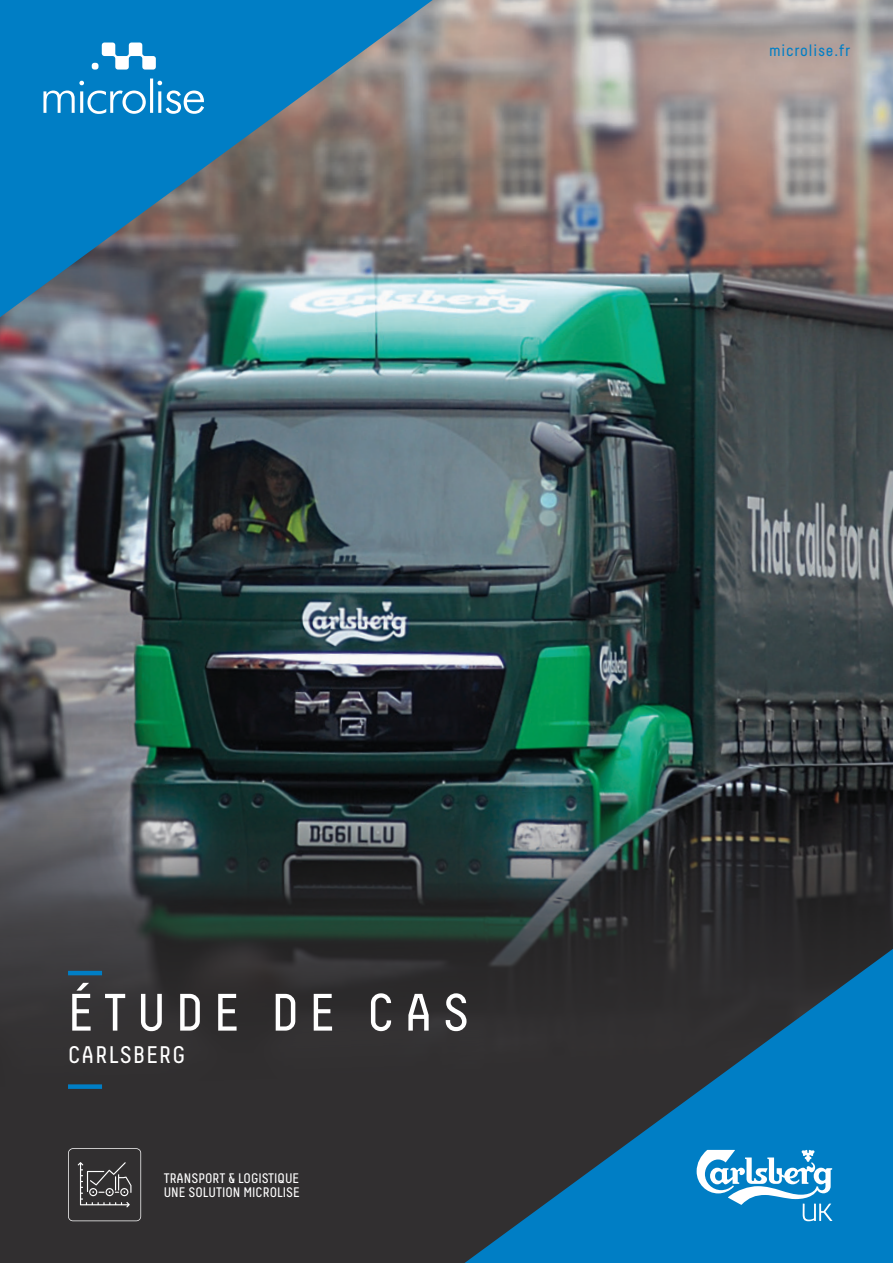
<style>
.page{position:relative;width:893px;height:1263px;background:#312f30}
.page>*{position:absolute;margin:0;border:0;box-sizing:border-box;transform-origin:0 0}
.Title_Main{font:52.5px "Decima";letter-spacing:.2em;color:#fff}
.Title_Sub{font:24px "Decima";letter-spacing:.05em;color:#fff}
.Contact_details_Blue{font:16.5px "Decima";letter-spacing:.05em;color:#007ec5}
.Title_Sub-2{font:13.8px "Decima";color:#fff}
</style>
<div class="page">
<img style="left:0;top:0;width:893px;height:991px">
<svg style="left:0;top:0;width:433px;height:317px;background:#447c9c"></svg>
<svg style="left:465px;top:949px;width:428px;height:314px"></svg>
<hr style="left:68px;top:971px;width:34px;height:4px;background:#007ec5">
<div style="left:68px;top:1084px;width:34px;height:5px;background:#007ec5"></div>
<svg style="left:697px;top:1150px;width:135px;height:71px;background:#4ca4d6"></svg>
<svg style="left:43px;top:43px;width:161px;height:71px;background:#2d95cf"></svg>
<svg style="left:68px;top:1148px;width:73px;height:73px"></svg>
<p class="Contact_details_Blue" style="left:769px;top:41px;width:83px">microlise.fr</p>
<p class="Title_Main" style="left:68px;top:983px;width:403px">ÉTUDE DE CAS</p>
<p class="Title_Sub" style="left:68px;top:1041px;width:119px">CARLSBERG</p>
<p class="Title_Sub-2" style="left:164px;top:1170px;width:137px">TRANSPORT &amp; LOGISTIQUE</p>
<p class="Title_Sub-2" style="left:164px;top:1184px;width:138px">UNE SOLUTION MICROLISE</p>
</div>
